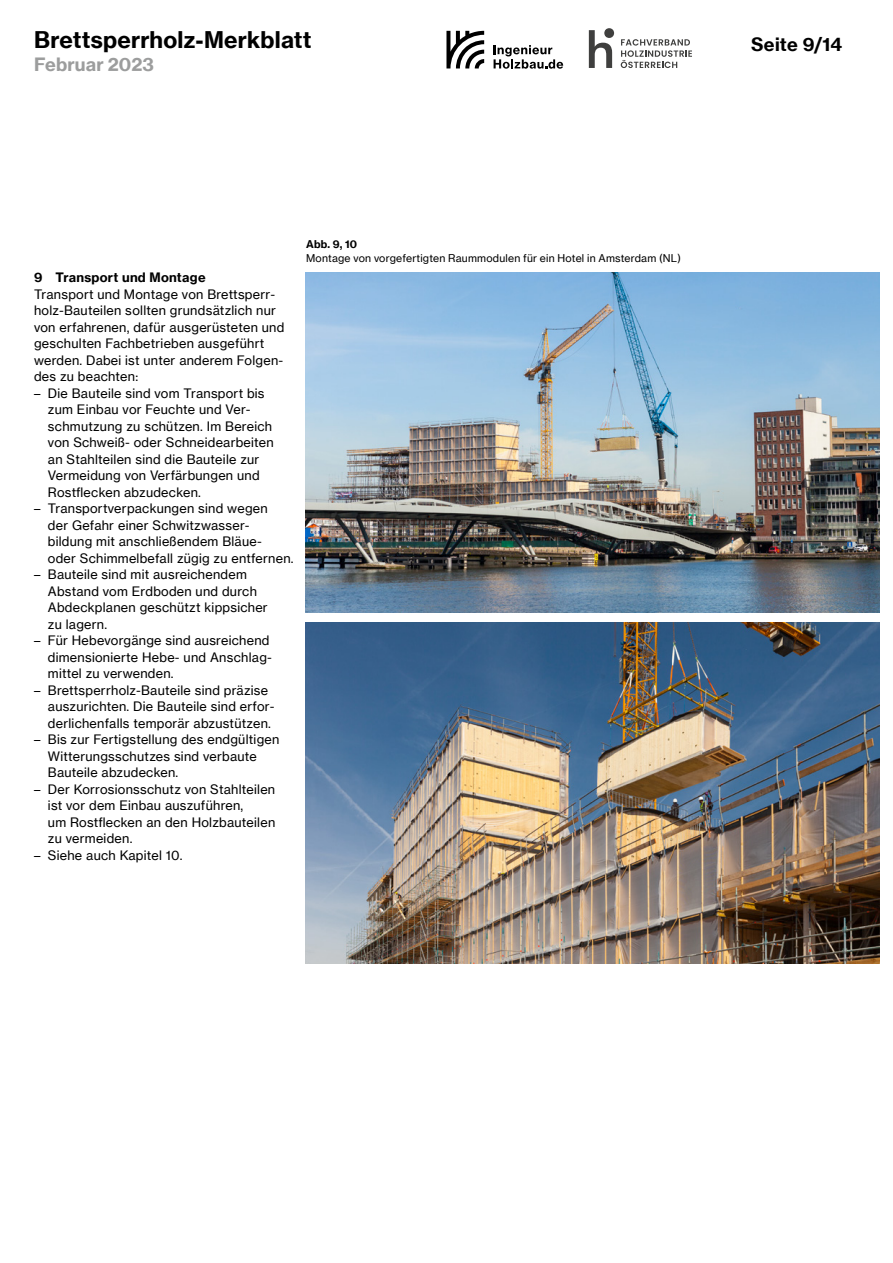
<style>
.page{position:relative;width:893px;height:1263px;background:#fff}
.page>*{position:absolute;margin:0;border:0;box-sizing:border-box;transform-origin:0 0}
.t1{font:22.5px "N Haas Grotesk TX Pro 75 Bd";letter-spacing:.01em;color:#000}
.t2{font:18px "N Haas Grotesk TX Pro 75 Bd";letter-spacing:.005em;color:#9c9d9d}
.t3{font:18px "N Haas Grotesk TX Pro 75 Bd";letter-spacing:.01em;color:#000}
.IHB_2019_Fließ_8_5_1{font:12.75px/16.5px "N Haas Grotesk TX Pro 55 Rg";letter-spacing:.02em;color:#000}
.IHB_2019_Bilduntersc{font:10.5px "N Haas Grotesk TX Pro 55 Rg";letter-spacing:.02em;color:#000}
.IHB_2019_Bilduntersc-2{font:10.5px "N Haas Grotesk TX Pro 75 Bd";color:#000}
.s1{font-family:"N Haas Grotesk TX Pro 75 Bd"}
</style>
<div class="page">
<svg style="left:446px;top:31px;width:38px;height:37px"></svg>
<svg style="left:494px;top:45px;width:69px;height:24px"></svg>
<svg style="left:589px;top:30px;width:23px;height:38px"></svg>
<div style="left:604px;top:28px;width:10px;height:10px;background:#3f3f3e;border-radius:50%"></div>
<svg style="left:621px;top:39px;width:71px;height:29px"></svg>
<img style="left:305px;top:623px;width:574px;height:340px">
<img style="left:305px;top:272px;width:574px;height:340px">
<h1 class="t1" style="left:34px;top:26px;width:279px">Brettsperrholz-Merkblatt</h1>
<h2 class="t2" style="left:34px;top:53px;width:121px">Februar 2023</h2>
<p class="IHB_2019_Fließ_8_5_1" style="left:34px;top:269px;width:252px"><span class="s1">9 Transport und Montage<br></span>Transport und Montage von Brettsperr&shy;holz-Bauteilen sollten grundsätzlich nur von erfahrenen, dafür ausgerüsteten und geschulten Fachbetrieben ausgeführt werden. Dabei ist unter anderem Folgen&shy;des zu beachten:</p>
<p class="IHB_2019_Fließ_8_5_1" style="left:48px;top:385px;width:227px;text-indent:-14px">– Die Bauteile sind vom Transport bis zum Einbau vor Feuchte und Ver&shy;schmutzung zu schützen. Im Bereich von Schweiß- oder Schneidearbeiten an Stahlteilen sind die Bauteile zur Vermeidung von Verfärbungen und Rostflecken abzudecken.</p>
<p class="IHB_2019_Fließ_8_5_1" style="left:48px;top:500px;width:247px;text-indent:-14px">– Transportverpackungen sind wegen<br>der Gefahr einer Schwitzwasser&shy;bildung mit anschließendem Bläue-<br>oder Schimmelbefall zügig zu entfernen.</p>
<p class="IHB_2019_Fließ_8_5_1" style="left:48px;top:566px;width:221px;text-indent:-14px">– Bauteile sind mit ausreichendem<br>Abstand vom Erdboden und durch<br>Abdeckplanen geschützt kippsicher zu lagern.</p>
<p class="IHB_2019_Fließ_8_5_1" style="left:48px;top:632px;width:224px;text-align:justify;text-indent:-14px">– Für Hebevorgänge sind ausreichend dimensionierte Hebe- und Anschlag&shy;mittel zu verwenden.</p>
<p class="IHB_2019_Fließ_8_5_1" style="left:48px;top:682px;width:228px;text-indent:-14px">– Brettsperrholz-Bauteile sind präzise auszurichten. Die Bauteile sind erfor&shy;derlichenfalls temporär abzustützen.</p>
<p class="IHB_2019_Fließ_8_5_1" style="left:48px;top:731px;width:233px;text-indent:-14px">– Bis zur Fertigstellung des endgültigen<br>Witterungsschutzes sind verbaute<br>Bauteile abzudecken.</p>
<p class="IHB_2019_Fließ_8_5_1" style="left:48px;top:781px;width:229px;text-indent:-14px">– Der Korrosionsschutz von Stahlteilen ist vor dem Einbau auszuführen,<br>um Rostflecken an den Holzbauteilen zu vermeiden.</p>
<p class="IHB_2019_Fließ_8_5_1" style="left:34px;top:847px;width:150px">– Siehe auch Kapitel 10.</p>
<p class="IHB_2019_Bilduntersc-2" style="left:306px;top:238px;width:52px">Abb. 9, 10</p>
<p class="IHB_2019_Bilduntersc" style="left:306px;top:251px;width:376px">Montage von vorgefertigten Raummodulen für ein Hotel in Amsterdam (NL)</p>
<h2 class="t3" style="left:751px;top:33px;width:92px">Seite 9/14</h2>
</div>
